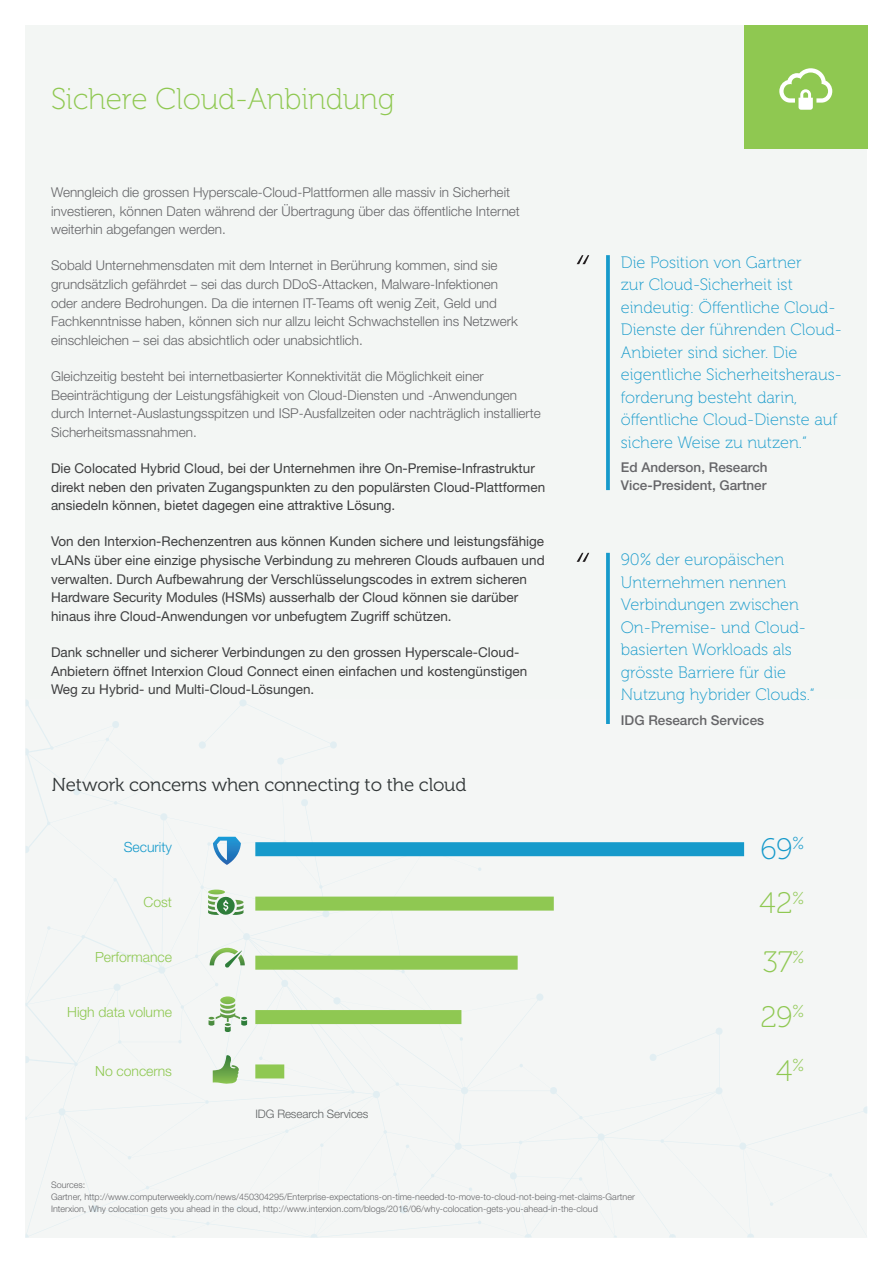
<style>
.page{position:relative;width:893px;height:1263px;background:#fff}
.page>*{position:absolute;margin:0;border:0;box-sizing:border-box;transform-origin:0 0}
.Subhead_1__Blue___Sp{font:30px "Museo 100";letter-spacing:-.005em;color:#8fc851}
.t1{font:29.55px "Museo 100";color:#8fc852}
.t2{font:29.55px "Museo 100";color:#169acb}
.t3{font:18.75px "Museo 300";letter-spacing:-.01em;color:#323738}
.Quote__Blue{font:16.5px/22.5px "Museo 100";color:#169acb}
.t4{font:300 13.95px "Helvetica Neue LT Std";letter-spacing:-.005em;color:#8fc852}
.t5{font:300 13.95px "Helvetica Neue LT Std";letter-spacing:-.005em;color:#169acb}
.Text__Grey{font:300 13.5px/18.8px "Helvetica Neue LT Std";color:#656568}
.Text__Grey-2{font:13.5px/18.8px "Helvetica Neue LT Std";color:#3e3e3f}
.Quote_Name__grey{font:500 13.5px/18px "Helvetica Neue LT Std";color:#656568}
.t6{font:300 11.7px "Helvetica Neue LT Std";letter-spacing:-.01em;color:#5d6061}
.Text__Grey-3{font:300 9px "Helvetica Neue LT Std";color:#656568}
</style>
<div class="page">
<div style="left:26px;top:26px;width:841px;height:1211px;background:#f3f6f4"></div>
<svg style="left:650px;top:1054px;width:7px;height:7px"></svg>
<svg style="left:716px;top:1028px;width:6px;height:7px"></svg>
<svg style="left:596px;top:1087px;width:271px;height:150px"></svg>
<div style="left:744px;top:26px;width:123px;height:123px;background:#8fc851"></div>
<svg style="left:779px;top:68px;width:53px;height:42px"></svg>
<svg style="left:606px;top:255px;width:4px;height:235px"></svg>
<svg style="left:577px;top:255px;width:12px;height:9px"></svg>
<svg style="left:606px;top:553px;width:4px;height:171px"></svg>
<svg style="left:577px;top:553px;width:12px;height:9px"></svg>
<div style="left:255px;top:842px;width:489px;height:14px;background:#169acb"></div>
<svg style="left:26px;top:699px;width:532px;height:538px"></svg>
<p class="Subhead_1__Blue___Sp" style="left:51px;top:83px;width:345px">Sichere Cloud-Anbindung</p>
<p class="Text__Grey" style="left:51px;top:182px;width:470px">Wenngleich die grossen Hyperscale-Cloud-Plattformen alle massiv in Sicherheit investieren, können Daten während der Übertragung über das öffentliche Internet weiterhin abgefangen werden.</p>
<p class="Text__Grey" style="left:51px;top:256px;width:468px">Sobald Unternehmensdaten mit dem Internet in Berührung kommen, sind sie grundsätzlich gefährdet – sei das durch DDoS-Attacken, Malware-Infektionen oder andere Bedrohungen. Da die internen IT-Teams oft wenig Zeit, Geld und Fachkenntnisse haben, können sich nur allzu leicht Schwachstellen ins Netzwerk einschleichen – sei das absichtlich oder unabsichtlich.</p>
<p class="Text__Grey" style="left:51px;top:366px;width:491px">Gleichzeitig besteht bei internetbasierter Konnektivität die Möglichkeit einer Beeinträchtigung der Leistungsfähigkeit von Cloud-Diensten und -Anwendungen durch Internet-Auslastungsspitzen und ISP-Ausfallzeiten oder nachträglich installierte Sicherheitsmassnahmen.</p>
<p class="Text__Grey-2" style="left:51px;top:458px;width:496px">Die Colocated Hybrid Cloud, bei der Unternehmen ihre On-Premise-Infrastruktur direkt neben den privaten Zugangspunkten zu den populärsten Cloud-Plattformen ansiedeln können, bietet dagegen eine attraktive Lösung.</p>
<p class="Text__Grey-2" style="left:51px;top:532px;width:495px">Von den Interxion-Rechenzentren aus können Kunden sichere und leistungsfähige vLANs über eine einzige physische Verbindung zu mehreren Clouds aufbauen und verwalten. Durch Aufbewahrung der Verschlüsselungscodes in extrem sicheren Hardware Security Modules (HSMs) ausserhalb der Cloud können sie darüber hinaus ihre Cloud-Anwendungen vor unbefugtem Zugriff schützen.</p>
<p class="Text__Grey-2" style="left:51px;top:642px;width:478px">Dank schneller und sicherer Verbindungen zu den grossen Hyperscale-Cloud-<br>Anbietern öffnet Interxion Cloud Connect einen einfachen und kostengünstigen<br>Weg zu Hybrid- und Multi-Cloud-Lösungen.</p>
<p class="t3" style="left:52px;top:774px;width:416px">Network concerns when connecting to the cloud</p>
<p class="Quote__Blue" style="left:621px;top:251px;width:223px">Die Position von Gartner<br>zur Cloud-Sicherheit ist eindeutig: Öffentliche Cloud-<br>Dienste der führenden Cloud-<br>Anbieter sind sicher. Die eigentliche Sicherheitsheraus&shy;forderung besteht darin, öffentliche Cloud-Dienste auf sichere Weise zu nutzen.“</p>
<p class="Quote_Name__grey" style="left:621px;top:458px;width:148px">Ed Anderson, Research<br>Vice-President, Gartner</p>
<p class="Quote__Blue" style="left:621px;top:549px;width:195px">90% der europäischen<br>Unternehmen nennen<br>Verbindungen zwischen<br>On-Premise- und Cloud&shy;basierten Workloads als grösste Barriere für die<br>Nutzung hybrider Clouds.“</p>
<p class="Quote_Name__grey" style="left:621px;top:711px;width:145px">IDG Research Services</p>
<p class="t5" style="left:124px;top:839px;width:50px">Security</p>
<p class="t2" style="left:760px;top:833px;width:46px">69<sup>%</sup></p>
<p class="t4" style="left:144px;top:893px;width:30px">Cost</p>
<p class="t1" style="left:759px;top:887px;width:46px">42<sup>%</sup></p>
<p class="t4" style="left:95px;top:949px;width:78px">Performance</p>
<p class="t1" style="left:763px;top:946px;width:43px">37<sup>%</sup></p>
<p class="t4" style="left:67px;top:1003px;width:106px">High data volume</p>
<p class="t1" style="left:760px;top:1001px;width:45px">29<sup>%</sup></p>
<p class="t4" style="left:95px;top:1063px;width:78px">No concerns</p>
<p class="t1" style="left:776px;top:1055px;width:30px">4<sup>%</sup></p>
<p class="t6" style="left:255px;top:1107px;width:115px">IDG Research Services</p>
<p class="Text__Grey-3" style="left:51px;top:1179px;width:36px">Sources:</p>
<p class="Text__Grey-3" style="left:51px;top:1191px;width:585px">Gartner, http://www.computerweekly.com/news/450304295/Enterprise-expectations-on-time-needed-to-move-to-cloud-not-being-met-claims-Gartner</p>
<p class="Text__Grey-3" style="left:51px;top:1203px;width:548px">Interxion, Why colocation gets you ahead in the cloud, http://www.interxion.com/blogs/2016/06/why-colocation-gets-you-ahead-in-the-cloud</p>
</div>
